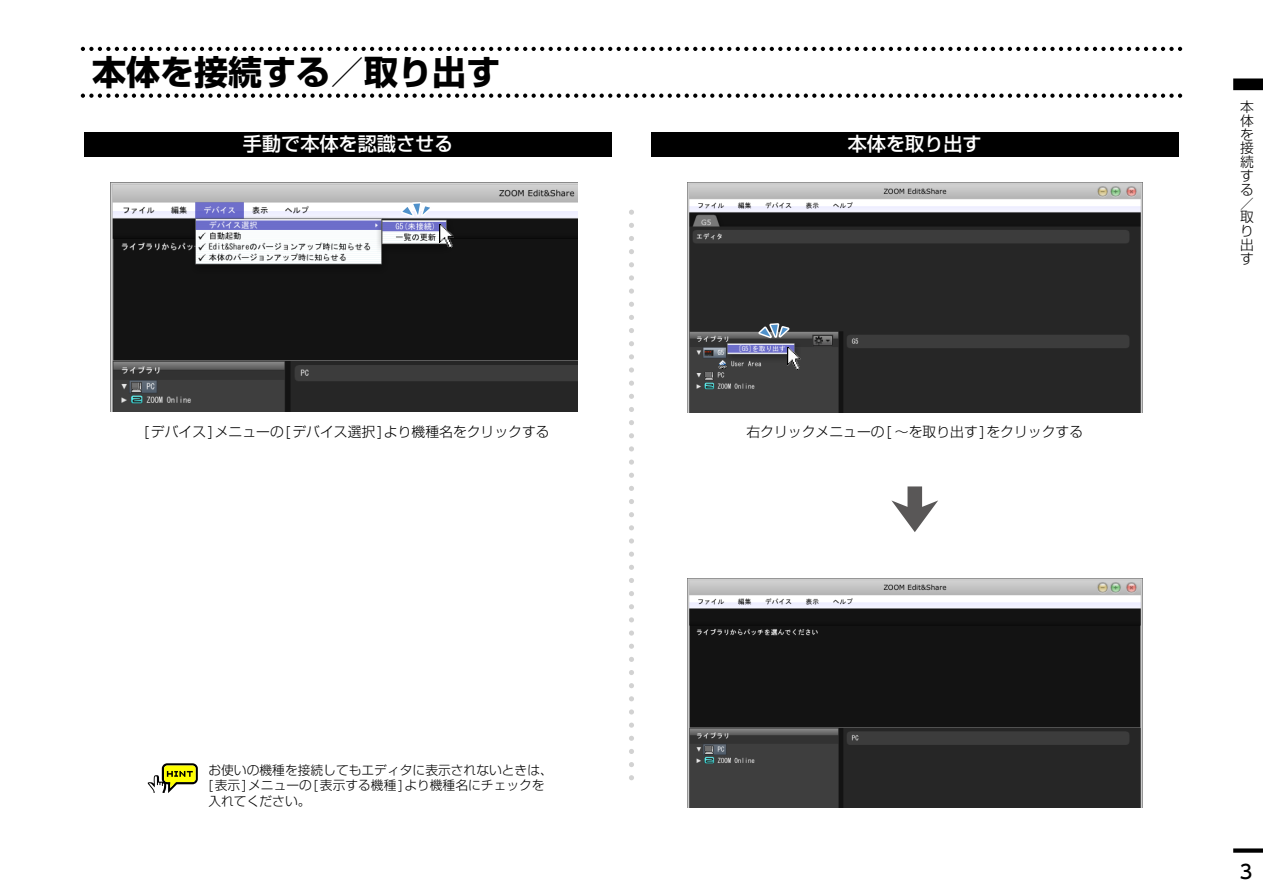
<style>
.page{position:relative;width:1263px;height:893px;background:#fff}
.page>*{position:absolute;margin:0;border:0;box-sizing:border-box;transform-origin:0 0}
.t1{font:700 34.05px "Shin Go Pr 5";color:#000}
.t2{font:500 19.2px "Shin Go Pr 5";color:#fff}
.t3{font:500 19.2px "UD Shin Go Pro";color:#000}
.t4{font:300 13.8px/13.8px "Shin Go Pr 5";color:#000}
.t5{font:300 12.75px/15.9px "Shin Go Pr 5";color:#000}
</style>
<div class="page">
<div style="left:1233px;top:848px;width:30px;height:5px;background:#000"></div>
<div style="left:1235px;top:81px;width:26px;height:7px;background:#000"></div>
<div style="left:1233px;top:78px;width:30px;height:12px;border:4px solid #000"></div>
<div style="left:85px;top:132px;width:527px;height:24px;background:#000"></div>
<div style="left:651px;top:132px;width:527px;height:24px;background:#000"></div>
<svg style="left:81px;top:94px;width:1101px;height:4px"></svg>
<svg style="left:81px;top:47px;width:1101px;height:4px"></svg>
<img style="left:110px;top:182px;width:468px;height:230px">
<img style="left:687px;top:182px;width:455px;height:231px">
<img style="left:687px;top:578px;width:455px;height:230px">
<svg style="left:757px;top:308px;width:33px;height:46px"></svg>
<svg style="left:400px;top:187px;width:32px;height:45px"></svg>
<svg style="left:629px;top:210px;width:5px;height:5px"></svg>
<svg style="left:629px;top:223px;width:5px;height:5px"></svg>
<svg style="left:629px;top:236px;width:5px;height:5px"></svg>
<svg style="left:629px;top:249px;width:5px;height:5px"></svg>
<svg style="left:629px;top:262px;width:5px;height:5px"></svg>
<svg style="left:629px;top:275px;width:5px;height:5px"></svg>
<svg style="left:629px;top:289px;width:5px;height:5px"></svg>
<svg style="left:629px;top:302px;width:5px;height:5px"></svg>
<svg style="left:629px;top:315px;width:5px;height:5px"></svg>
<svg style="left:629px;top:328px;width:5px;height:5px"></svg>
<svg style="left:629px;top:341px;width:5px;height:5px"></svg>
<svg style="left:629px;top:354px;width:5px;height:5px"></svg>
<svg style="left:629px;top:367px;width:5px;height:6px"></svg>
<svg style="left:629px;top:381px;width:5px;height:5px"></svg>
<svg style="left:629px;top:394px;width:5px;height:5px"></svg>
<svg style="left:629px;top:407px;width:5px;height:5px"></svg>
<svg style="left:629px;top:420px;width:5px;height:5px"></svg>
<svg style="left:629px;top:433px;width:5px;height:5px"></svg>
<svg style="left:629px;top:446px;width:5px;height:5px"></svg>
<svg style="left:629px;top:459px;width:5px;height:6px"></svg>
<svg style="left:629px;top:473px;width:5px;height:5px"></svg>
<svg style="left:629px;top:486px;width:5px;height:5px"></svg>
<svg style="left:629px;top:499px;width:5px;height:5px"></svg>
<svg style="left:629px;top:512px;width:5px;height:5px"></svg>
<svg style="left:629px;top:525px;width:5px;height:5px"></svg>
<svg style="left:629px;top:538px;width:5px;height:6px"></svg>
<svg style="left:629px;top:552px;width:5px;height:5px"></svg>
<svg style="left:629px;top:565px;width:5px;height:5px"></svg>
<svg style="left:629px;top:578px;width:5px;height:5px"></svg>
<svg style="left:629px;top:591px;width:5px;height:5px"></svg>
<svg style="left:629px;top:604px;width:5px;height:5px"></svg>
<svg style="left:629px;top:617px;width:5px;height:5px"></svg>
<svg style="left:629px;top:630px;width:5px;height:6px"></svg>
<svg style="left:629px;top:644px;width:5px;height:5px"></svg>
<svg style="left:629px;top:657px;width:5px;height:5px"></svg>
<svg style="left:629px;top:670px;width:5px;height:5px"></svg>
<svg style="left:629px;top:683px;width:5px;height:5px"></svg>
<svg style="left:629px;top:696px;width:5px;height:5px"></svg>
<svg style="left:629px;top:709px;width:5px;height:5px"></svg>
<svg style="left:629px;top:723px;width:5px;height:5px"></svg>
<svg style="left:629px;top:736px;width:5px;height:5px"></svg>
<svg style="left:629px;top:749px;width:5px;height:5px"></svg>
<svg style="left:629px;top:762px;width:5px;height:5px"></svg>
<svg style="left:629px;top:775px;width:5px;height:5px"></svg>
<svg style="left:891px;top:486px;width:47px;height:46px"></svg>
<svg style="left:148px;top:763px;width:50px;height:30px"></svg>
<img style="left:440px;top:225px;width:13px;height:22px">
<img style="left:787px;top:347px;width:13px;height:23px">
<h1 class="t1" style="left:92px;top:45px;width:410px">本体を接続する／取り出す</h1>
<h2 class="t2" style="left:243px;top:128px;width:212px">手動で本体を認識させる</h2>
<p class="t4" style="left:144px;top:423px;width:407px">[デバイス]メニューの[デバイス選択]より機種名をクリックする</p>
<p class="t5" style="left:208px;top:760px;width:346px">お使いの機種を接続してもエディタに表示されないときは、[表示]メニューの[表示する機種]より機種名にチェックを入れてください。</p>
<h2 class="t2" style="left:848px;top:128px;width:135px">本体を取り出す</h2>
<p class="t4" style="left:746px;top:423px;width:338px">右クリックメニューの[ ～を取り出す]をクリックする</p>
<p class="t4" style="left:1240px;top:98px;width:15px">本体を接続する／取り出す</p>
<h2 class="t3" style="left:1240px;top:856px;width:14px">3</h2>
</div>
